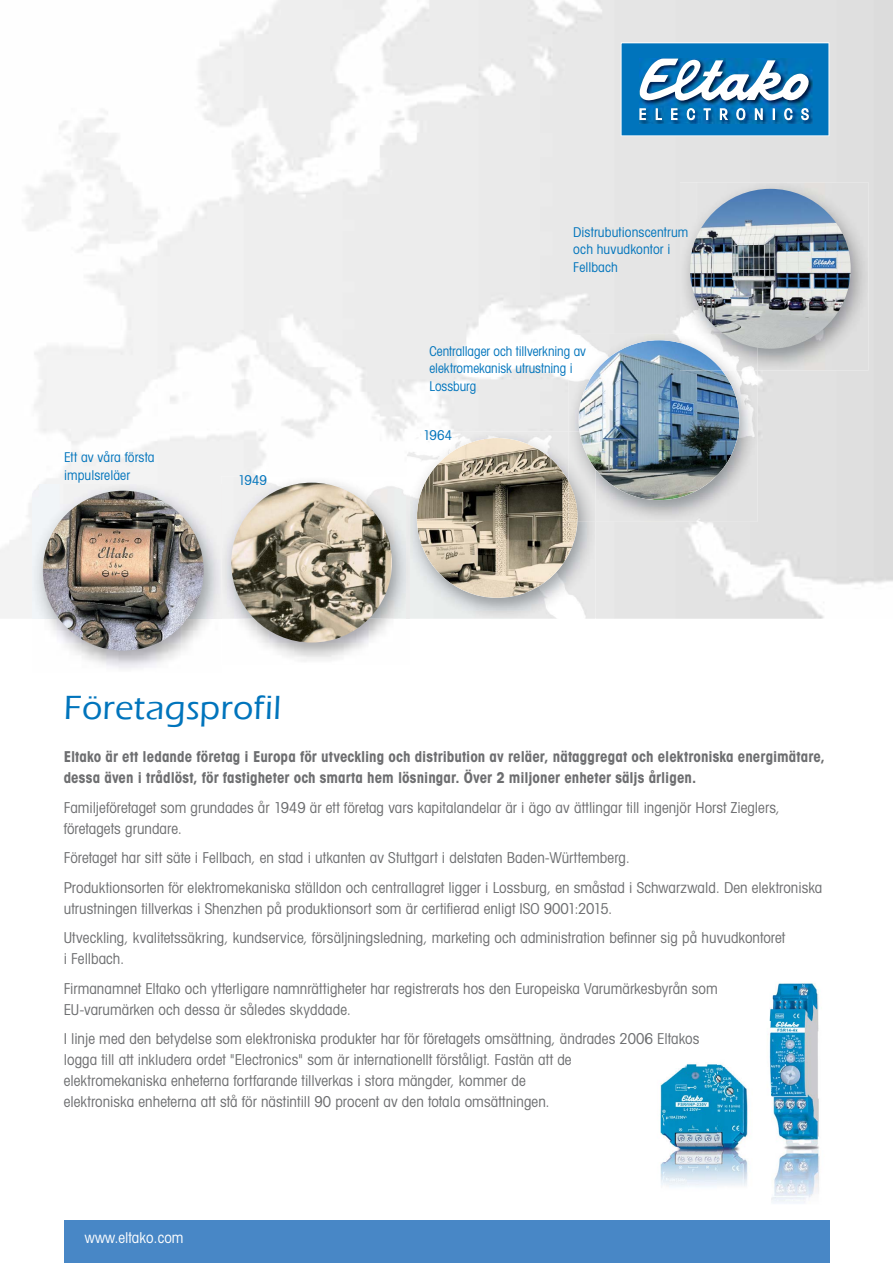
<style>
.page{position:relative;width:893px;height:1263px;background:#fff}
.page>*{position:absolute;margin:0;border:0;box-sizing:border-box;transform-origin:0 0}
.t1{font:500 34.5px "Eras ITC";letter-spacing:.01em;color:#0074bc}
.t2{font:condensed 15px/29.5px "Avant Garde";color:#6d6e70}
.t3{font:700 condensed 15px/21px "Avant Garde";letter-spacing:.005em;color:#6d6e70}
.t4{font:condensed 15px "Avant Garde";color:#fff}
.t5{font:condensed 13.5px/17.2px "Avant Garde";letter-spacing:.005em;color:#0074bc}
.s1{color:#6d6f71}
</style>
<div class="page">
<div style="left:64px;top:1220px;width:765px;height:43px;background:#4887c6"></div>
<svg style="left:240px;top:475px;width:17px;height:1px"></svg>
<svg style="left:621px;top:43px;width:208px;height:93px"></svg>
<img style="left:221px;top:476px;width:186px;height:185px">
<img style="left:240px;top:476px;width:26px;height:9px">
<img style="left:231px;top:483px;width:161px;height:160px;border-radius:50%">
<img style="left:417px;top:438px;width:160px;height:160px">
<img style="left:569px;top:334px;width:188px;height:188px">
<img style="left:569px;top:432px;width:26px;height:90px">
<img style="left:569px;top:481px;width:8px;height:41px">
<svg style="left:569px;top:364px;width:4px;height:12px"></svg>
<img style="left:579px;top:340px;width:160px;height:160px">
<img style="left:660px;top:1064px;width:58px;height:98px">
<img style="left:660px;top:1162px;width:58px;height:25px">
<img style="left:769px;top:983px;width:50px;height:43px">
<img style="left:771px;top:1026px;width:49px;height:177px">
<img style="left:718px;top:1022px;width:53px;height:164px">
<img style="left:680px;top:182px;width:189px;height:188px">
<svg style="left:680px;top:227px;width:7px;height:10px"></svg>
<img style="left:680px;top:334px;width:77px;height:36px">
<img style="left:680px;top:343px;width:42px;height:27px">
<img style="left:690px;top:189px;width:161px;height:160px;border-radius:50%">
<img style="left:221px;top:484px;width:1px;height:135px">
<img style="left:43px;top:491px;width:161px;height:160px">
<p class="t5" style="left:573px;top:225px;width:117px">Distrubutionscentrum och huvudkontor i<br>Fellbach</p>
<p class="t5" style="left:429px;top:344px;width:158px">Centrallager och tillverkning av elektromekanisk utrustning i<br>Lossburg</p>
<p class="t5" style="left:64px;top:450px;width:92px">Ett av våra första impulsreläer</p>
<p class="t5" style="left:238px;top:473px;width:30px">1949</p>
<h1 class="t1" style="left:64px;top:688px;width:219px">Företagsprofil</h1>
<p class="t5" style="left:423px;top:428px;width:31px">1964</p>
<p class="t3" style="left:64px;top:748px;width:763px">Eltako är ett ledande företag i Europa för utveckling och distribution av reläer, nätaggregat och elektroniska energimätare, dessa även i trådlöst, för fastigheter och smarta hem lösningar. Över 2 miljoner enheter säljs årligen.</p>
<p class="t2" style="left:64px;top:798px;width:718px;line-height:21px">Familjeföretaget som grundades år 1949 är ett företag vars kapitalandelar är i ägo av ättlingar till ingenjör Horst Zieglers, företagets grundare.</p>
<p class="t2" style="left:64px;top:845px;width:760px">Företaget har sitt säte i Fellbach, en stad i utkanten av Stuttgart i delstaten Baden-Württemberg.<br>Produktionsorten för elektromekaniska ställdon och centrallagret ligger i Lossburg, en småstad i Schwarzwald. Den elektroniska</p>
<p class="t2" style="left:64px;top:895px;width:723px">utrustningen tillverkas i Shenzhen på produktionsort som är certifierad enligt ISO 9001:2015.<br>Utveckling, kvalitetssäkring, kundservice, försäljningsledning, marketing och administration befinner sig på huvudkontoret</p>
<p class="t2" style="left:64px;top:946px;width:655px">i Fellbach.<br>Firmanamnet Eltako och ytterligare namnrättigheter har registrerats hos den Europeiska Varumärkesbyrån som</p>
<p class="t2" style="left:64px;top:996px;width:637px">EU-varumärken och dessa är således skyddade.<br>I linje med den betydelse som elektroniska produkter har för företagets omsättning, ändrades 200<span class="s1">6 Eltakos</span></p>
<p class="t2" style="left:64px;top:1051px;width:509px;line-height:21px">logga till att inkludera ordet "Electronics" som är internationellt förståligt. Fastän att de elektromekaniska enheterna fortfarande tillverkas i stora mängder, kommer de elektroniska enheterna att stå för nästintill 90 procent av den totala omsättningen.</p>
<p class="t4" style="left:85px;top:1232px;width:100px">www.eltako.com</p>
</div>
